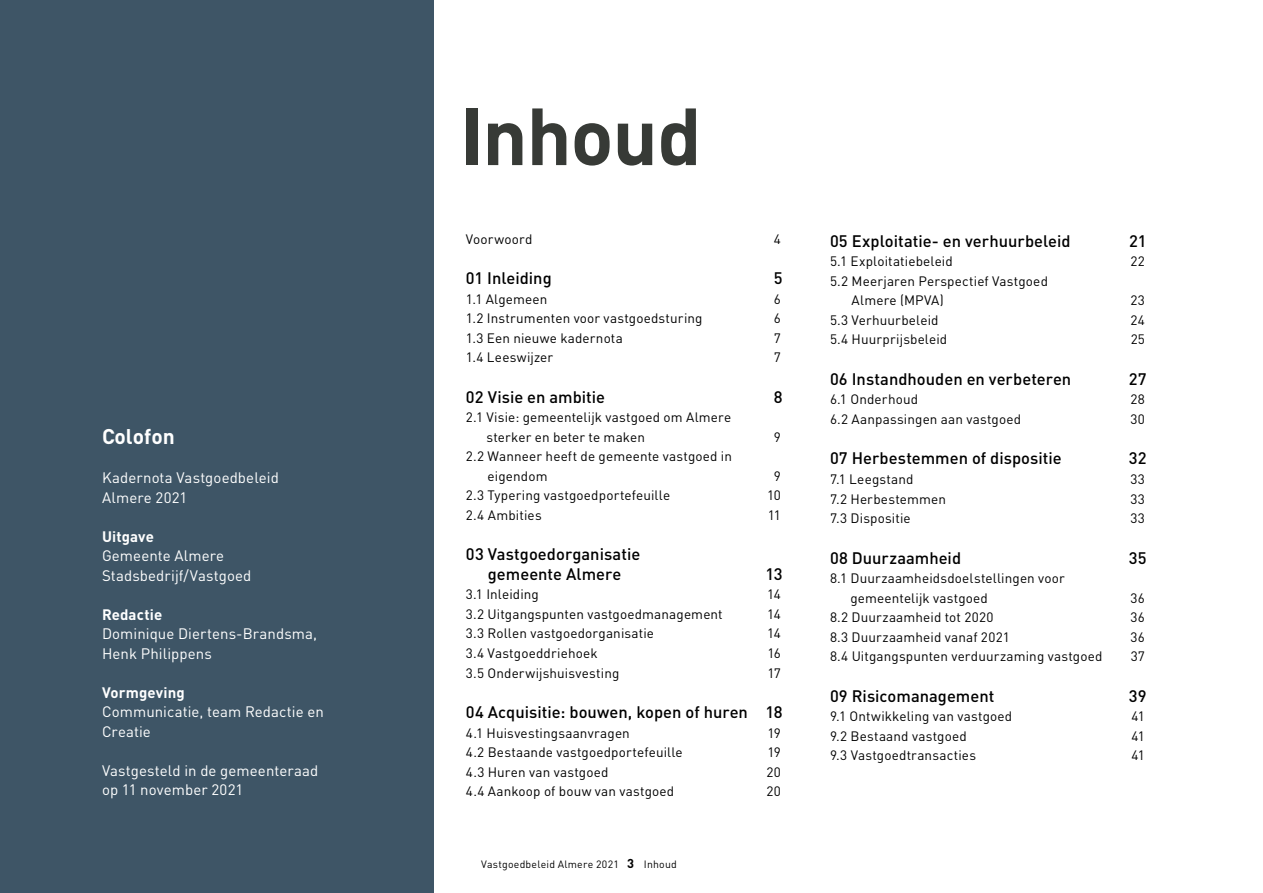
<style>
.page{position:relative;width:1263px;height:893px;background:#fff}
.page>*{position:absolute;margin:0;border:0;box-sizing:border-box;transform-origin:0 0}
.Heading{font:700 79.5px "DIN";letter-spacing:-.015em;color:#373a36}
.broodtekst{font:700 21px "DIN";color:#fff}
.t1{font:500 16.5px/19.5px "DIN";color:#000;text-align:center}
.broodtekst-2{font:15px/19.5px "DIN";letter-spacing:.005em;color:#fff}
.broodtekst-3{font:700 15px "DIN";letter-spacing:.01em;color:#fff}
.t2{font:13.5px/19.5px "DIN";letter-spacing:.01em;color:#000}
.t3{font:10.5px "DIN";letter-spacing:.02em;color:#000}
.s1{font-weight:700;font-size:12.75px}
</style>
<div class="page">
<div style="left:0;top:0;width:433px;height:892px;background:#3e5566"></div>
<p class="broodtekst" style="left:102px;top:422px;width:74px">Colofon</p>
<p class="broodtekst-2" style="left:102px;top:468px;width:178px">Kadernota Vastgoedbeleid<br>Almere 2021</p>
<p class="broodtekst-3" style="left:102px;top:526px;width:53px">Uitgave</p>
<p class="broodtekst-2" style="left:102px;top:546px;width:124px">Gemeente Almere</p>
<p class="broodtekst-2" style="left:102px;top:566px;width:151px">Stadsbedrijf/Vastgoed</p>
<p class="broodtekst-3" style="left:102px;top:604px;width:62px">Redactie</p>
<p class="broodtekst-2" style="left:102px;top:624px;width:217px">Dominique Diertens-Brandsma,<br>Henk Philippens</p>
<p class="broodtekst-3" style="left:102px;top:682px;width:84px">Vormgeving</p>
<p class="broodtekst-2" style="left:102px;top:702px;width:223px">Communicatie, team Redactie en<br>Creatie</p>
<p class="broodtekst-2" style="left:102px;top:761px;width:218px">Vastgesteld in de gemeenteraad op 11 november 2021</p>
<h1 class="Heading" style="left:460px;top:83px;width:244px">Inhoud</h1>
<p class="t2" style="left:466px;top:229px;width:68px">Voorwoord</p>
<p class="t2" style="left:774px;top:229px;width:9px">4</p>
<p class="t1" style="left:466px;top:268px;width:87px">01 Inleiding</p>
<p class="t1" style="left:774px;top:268px;width:10px">5</p>
<p class="t2" style="left:466px;top:289px;width:83px">1.1 Algemeen</p>
<p class="t2" style="left:774px;top:289px;width:9px">6</p>
<p class="t2" style="left:466px;top:309px;width:238px">1.2 Instrumenten voor vastgoedsturing</p>
<p class="t2" style="left:774px;top:309px;width:9px">6</p>
<p class="t2" style="left:466px;top:328px;width:158px">1.3 Een nieuwe kadernota</p>
<p class="t2" style="left:774px;top:328px;width:9px">7</p>
<p class="t2" style="left:466px;top:348px;width:89px">1.4 Leeswijzer</p>
<p class="t2" style="left:774px;top:348px;width:9px">7</p>
<p class="t1" style="left:466px;top:386px;width:141px">02 Visie en ambitie</p>
<p class="t1" style="left:774px;top:386px;width:10px">8</p>
<p class="t2" style="left:486px;top:408px;width:246px;text-indent:-20px">2.1 Visie: gemeentelijk vastgoed om Almere sterker en beter te maken</p>
<p class="t2" style="left:774px;top:427px;width:9px">9</p>
<p class="t2" style="left:488px;top:447px;width:246px;text-indent:-22px">2.2 Wanneer heeft de gemeente vastgoed in eigendom</p>
<p class="t2" style="left:774px;top:466px;width:9px">9</p>
<p class="t2" style="left:466px;top:486px;width:206px">2.3 Typering vastgoedportefeuille</p>
<p class="t2" style="left:767px;top:486px;width:15px">10</p>
<p class="t2" style="left:466px;top:505px;width:77px">2.4 Ambities</p>
<p class="t2" style="left:768px;top:505px;width:15px">11</p>
<p class="t1" style="left:466px;top:544px;width:176px">03 Vastgoedorganisatie gemeente Almere</p>
<p class="t1" style="left:766px;top:563px;width:18px">13</p>
<p class="t2" style="left:466px;top:585px;width:74px">3.1 Inleiding</p>
<p class="t2" style="left:767px;top:585px;width:15px">14</p>
<p class="t2" style="left:466px;top:604px;width:258px">3.2 Uitgangspunten vastgoedmanagement</p>
<p class="t2" style="left:767px;top:604px;width:15px">14</p>
<p class="t2" style="left:466px;top:624px;width:190px">3.3 Rollen vastgoedorganisatie</p>
<p class="t2" style="left:767px;top:624px;width:15px">14</p>
<p class="t2" style="left:466px;top:643px;width:133px">3.4 Vastgoeddriehoek</p>
<p class="t2" style="left:767px;top:643px;width:15px">16</p>
<p class="t2" style="left:466px;top:663px;width:155px">3.5 Onderwijshuisvesting</p>
<p class="t2" style="left:767px;top:663px;width:15px">17</p>
<p class="t1" style="left:466px;top:701px;width:318px">04 Acquisitie: bouwen, kopen of huren 18</p>
<p class="t2" style="left:466px;top:723px;width:165px">4.1 Huisvestingsaanvragen</p>
<p class="t2" style="left:767px;top:723px;width:15px">19</p>
<p class="t2" style="left:466px;top:742px;width:218px">4.2 Bestaande vastgoedportefeuille</p>
<p class="t2" style="left:767px;top:742px;width:15px">19</p>
<p class="t2" style="left:466px;top:762px;width:144px">4.3 Huren van vastgoed</p>
<p class="t2" style="left:767px;top:762px;width:16px">20</p>
<p class="t2" style="left:466px;top:781px;width:210px">4.4 Aankoop of bouw van vastgoed</p>
<p class="t2" style="left:767px;top:781px;width:16px">20</p>
<p class="t3" style="left:481px;top:858px;width:197px">Vastgoedbeleid Almere 2021 <span class="s1">3</span> Inhoud</p>
<p class="t1" style="left:830px;top:230px;width:242px">05 Exploitatie- en verhuurbeleid</p>
<p class="t1" style="left:1129px;top:230px;width:19px">21</p>
<p class="t2" style="left:830px;top:252px;width:124px">5.1 Exploitatiebeleid</p>
<p class="t2" style="left:1131px;top:252px;width:16px">22</p>
<p class="t2" style="left:852px;top:271px;width:198px;text-indent:-22px">5.2 Meerjaren Perspectief Vastgoed<br>Almere (MPVA)</p>
<p class="t2" style="left:1130px;top:291px;width:16px">23</p>
<p class="t2" style="left:830px;top:310px;width:110px">5.3 Verhuurbeleid</p>
<p class="t2" style="left:1131px;top:310px;width:16px">24</p>
<p class="t2" style="left:830px;top:330px;width:119px">5.4 Huurprijsbeleid</p>
<p class="t2" style="left:1131px;top:330px;width:16px">25</p>
<p class="t1" style="left:830px;top:368px;width:243px">06 Instandhouden en verbeteren</p>
<p class="t1" style="left:1129px;top:368px;width:19px">27</p>
<p class="t2" style="left:830px;top:390px;width:90px">6.1 Onderhoud</p>
<p class="t2" style="left:1131px;top:390px;width:16px">28</p>
<p class="t2" style="left:830px;top:409px;width:193px">6.2 Aanpassingen aan vastgoed</p>
<p class="t2" style="left:1131px;top:409px;width:16px">30</p>
<p class="t1" style="left:830px;top:448px;width:233px">07 Herbestemmen of dispositie</p>
<p class="t1" style="left:1129px;top:448px;width:19px">32</p>
<p class="t2" style="left:830px;top:469px;width:85px">7.1 Leegstand</p>
<p class="t2" style="left:1130px;top:469px;width:16px">33</p>
<p class="t2" style="left:830px;top:489px;width:118px">7.2 Herbestemmen</p>
<p class="t2" style="left:1130px;top:489px;width:16px">33</p>
<p class="t2" style="left:830px;top:508px;width:82px">7.3 Dispositie</p>
<p class="t2" style="left:1130px;top:508px;width:16px">33</p>
<p class="t1" style="left:830px;top:547px;width:133px">08 Duurzaamheid</p>
<p class="t1" style="left:1129px;top:547px;width:19px">35</p>
<p class="t2" style="left:850px;top:568px;width:216px;text-indent:-20px">8.1 Duurzaamheidsdoelstellingen voor gemeentelijk vastgoed</p>
<p class="t2" style="left:1131px;top:588px;width:16px">36</p>
<p class="t2" style="left:830px;top:607px;width:165px">8.2 Duurzaamheid tot 2020</p>
<p class="t2" style="left:1131px;top:607px;width:16px">36</p>
<p class="t2" style="left:830px;top:627px;width:181px">8.3 Duurzaamheid vanaf 2021</p>
<p class="t2" style="left:1131px;top:627px;width:16px">36</p>
<p class="t2" style="left:830px;top:646px;width:274px">8.4 Uitgangspunten verduurzaming vastgoed</p>
<p class="t2" style="left:1131px;top:646px;width:16px">37</p>
<p class="t1" style="left:830px;top:685px;width:166px">09 Risicomanagement</p>
<p class="t1" style="left:1129px;top:685px;width:19px">39</p>
<p class="t2" style="left:830px;top:706px;width:184px">9.1 Ontwikkeling van vastgoed</p>
<p class="t2" style="left:1132px;top:706px;width:15px">41</p>
<p class="t2" style="left:830px;top:726px;width:138px">9.2 Bestaand vastgoed</p>
<p class="t2" style="left:1132px;top:726px;width:15px">41</p>
<p class="t2" style="left:830px;top:745px;width:148px">9.3 Vastgoedtransacties</p>
<p class="t2" style="left:1132px;top:745px;width:15px">41</p>
</div>
